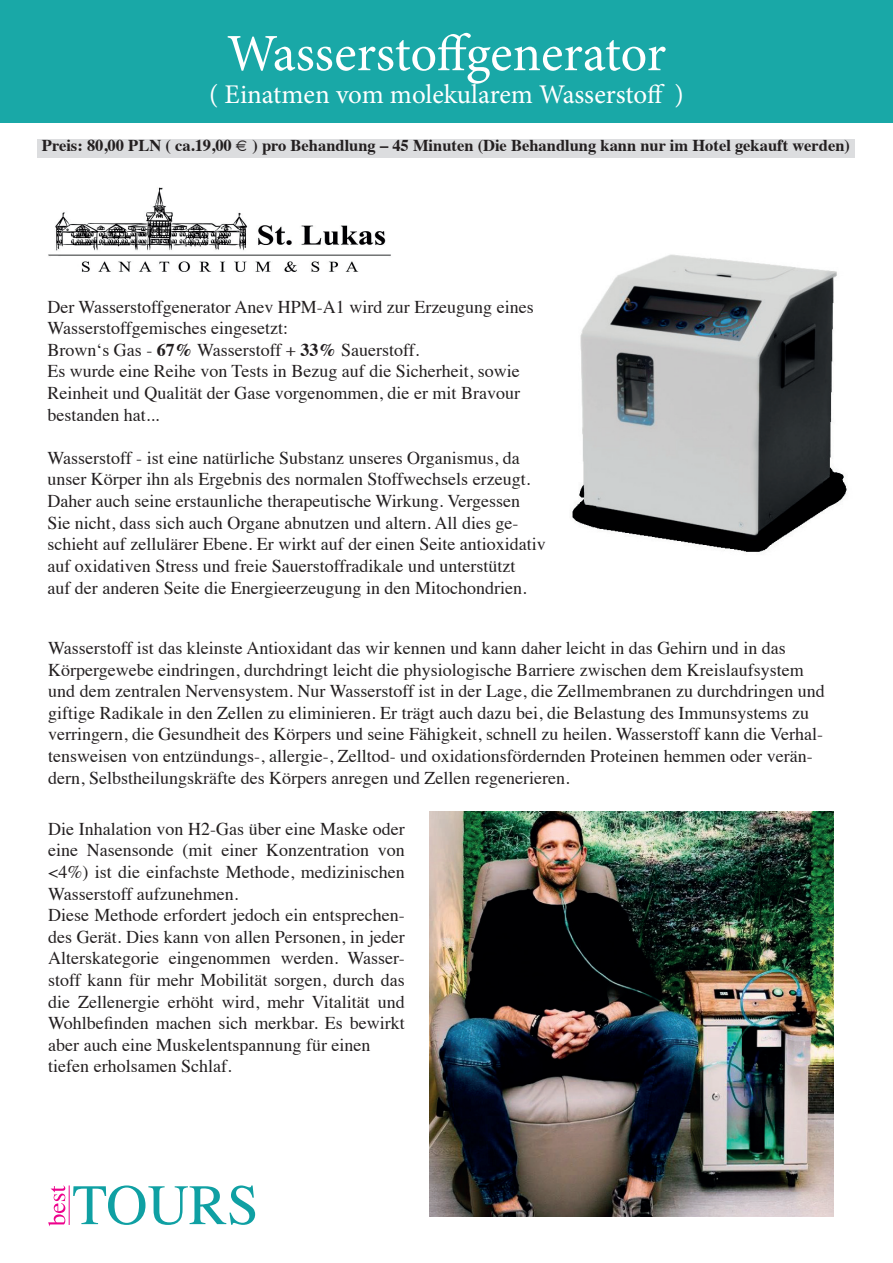
<style>
.page{position:relative;width:893px;height:1263px;background:#fff}
.page>*{position:absolute;margin:0;border:0;box-sizing:border-box;transform-origin:0 0}
.t1{font:52.5px "Minion Pro";letter-spacing:-.005em;color:#fff}
.t2{font:27px "Minion Pro";letter-spacing:-.005em;color:#fff}
.t3{font:18px/21.6px "Times";color:#231f20}
.t4{font:700 16.5px "Times";color:#231f20}
.s1{font-weight:700}
</style>
<div class="page">
<div style="left:0;top:0;width:893px;height:122px;background:#19a8a7"></div>
<img style="left:429px;top:812px;width:404px;height:404px">
<img style="left:48px;top:187px;width:343px;height:85px">
<img style="left:572px;top:254px;width:275px;height:298px">
<div style="left:38px;top:139px;width:817px;height:19px;background:#dcdddf"></div>
<svg style="left:48px;top:1185px;width:17px;height:41px"></svg>
<svg style="left:73px;top:1185px;width:182px;height:40px"></svg>
<hr style="left:69px;top:1185px;width:1px;height:40px;background:#ed028c">
<h1 class="t1" style="left:227px;top:18px;width:441px">Wasserstoffgenerator</h1>
<h2 class="t2" style="left:209px;top:76px;width:476px">( Einatmen vom molekularem Wasserstoff )</h2>
<p class="t4" style="left:42px;top:130px;width:810px">Preis: 80,00 PLN ( ca.19,00 € ) pro Behandlung – 45 Minuten (Die Behandlung kann nur im Hotel gekauft werden)</p>
<p class="t3" style="left:47px;top:294px;width:488px">Der Wasserstoffgenerator Anev HPM-A1 wird zur Erzeugung eines Wasserstoffgemisches eingesetzt:<br>Brown‘s Gas - <span class="s1">67%</span> Wasserstoff + <span class="s1">33%</span> Sauerstoff.<br>Es wurde eine Reihe von Tests in Bezug auf die Sicherheit, sowie Reinheit und Qualität der Gase vorgenommen, die er mit Bravour bestanden hat...</p>
<p class="t3" style="left:47px;top:445px;width:500px">Wasserstoff - ist eine natürliche Substanz unseres Organismus, da unser Körper ihn als Ergebnis des normalen Stoffwechsels erzeugt.<br>Daher auch seine erstaunliche therapeutische Wirkung. Vergessen Sie nicht, dass sich auch Organe abnutzen und altern. All dies ge&shy;schieht auf zellulärer Ebene. Er wirkt auf der einen Seite antioxidativ auf oxidativen Stress und freie Sauerstoffradikale und unterstützt<br>auf der anderen Seite die Energieerzeugung in den Mitochondrien.</p>
<p class="t3" style="left:48px;top:635px;width:778px">Wasserstoff ist das kleinste Antioxidant das wir kennen und kann daher leicht in das Gehirn und in das Körpergewebe eindringen, durchdringt leicht die physiologische Barriere zwischen dem Kreislaufsystem und dem zentralen Nervensystem. Nur Wasserstoff ist in der Lage, die Zellmembranen zu durchdringen und giftige Radikale in den Zellen zu eliminieren. Er trägt auch dazu bei, die Belastung des Immunsystems zu verringern, die Gesundheit des Körpers und seine Fähigkeit, schnell zu heilen. Wasserstoff kann die Verhal&shy;tensweisen von entzündungs-, allergie-, Zelltod- und oxidationsfördernden Proteinen hemmen oder verän&shy;dern, Selbstheilungskräfte des Körpers anregen und Zellen regenerieren.</p>
<p class="t3" style="left:48px;top:816px;width:358px">Die Inhalation von H2-Gas über eine Maske oder eine Nasensonde (mit einer Konzentration von &lt;4%) ist die einfachste Methode, medizinischen Wasserstoff aufzunehmen.<br>Diese Methode erfordert jedoch ein entsprechen&shy;des Gerät. Dies kann von allen Personen, in jeder Alterskategorie eingenommen werden. Wasser&shy;stoff kann für mehr Mobilität sorgen, durch das die Zellenergie erhöht wird, mehr Vitalität und Wohlbefinden machen sich merkbar. Es bewirkt aber auch eine Muskelentspannung für einen tiefen erholsamen Schlaf.</p>
</div>
